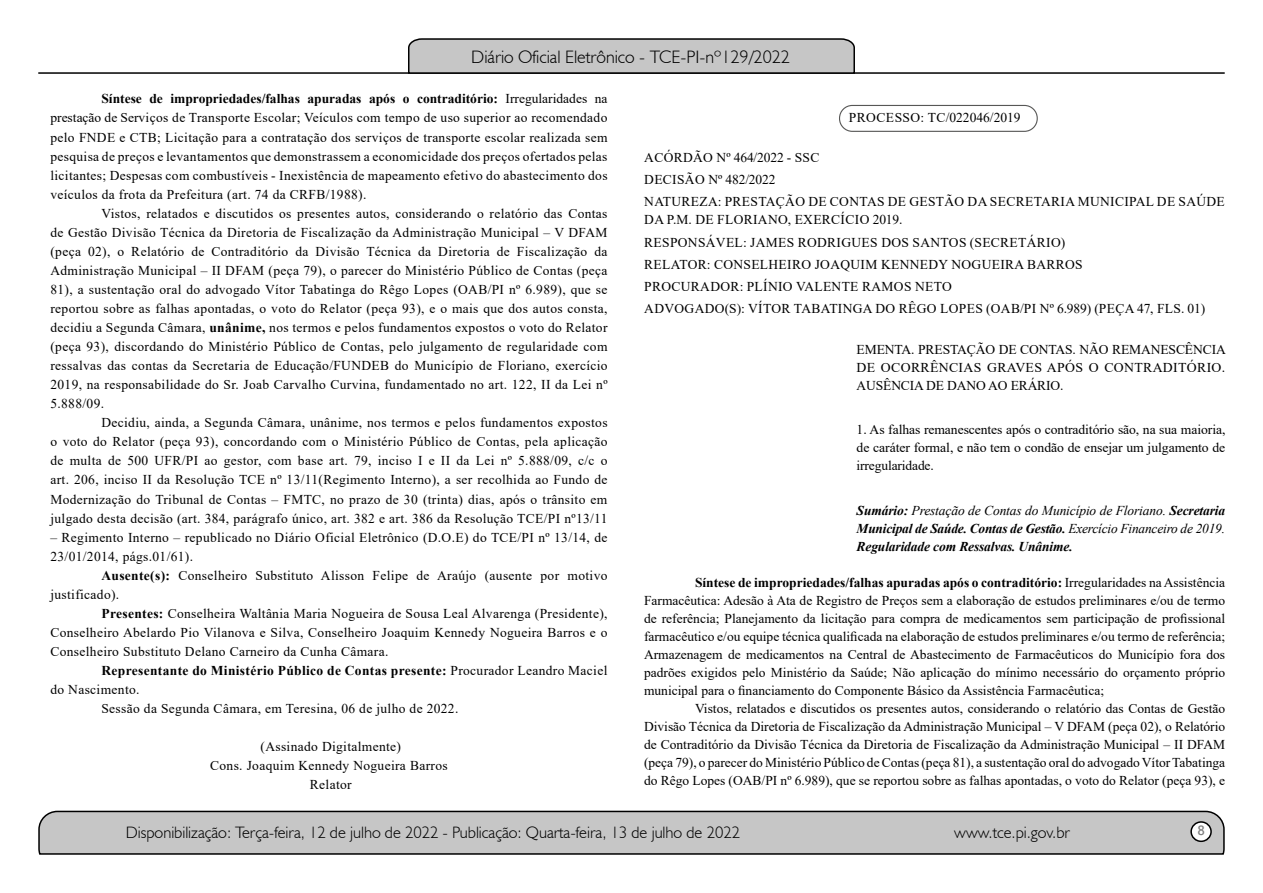
<style>
.page{position:relative;width:1263px;height:893px;background:#fff}
.page>*{position:absolute;margin:0;border:0;box-sizing:border-box;transform-origin:0 0}
.t1{font:300 18px "Humanist 521 BT";color:#000}
.t2{font:300 16.5px "Humanist 521 BT";color:#000}
.t3{font:15px "Estrangelo Edessa";color:#808080}
.t4{font:13.5px/19px "Times New Roman";letter-spacing:.025em;color:#000;text-align:justify}
.t5{font:italic 700 13.5px/18px "Times New Roman";letter-spacing:-.01em;color:#000;text-align:justify}
.t6{font:700 13.5px "Times New Roman";letter-spacing:.025em;color:#000}
.s1{font-weight:700}
.s2{font-weight:400}
</style>
<div class="page">
<svg style="left:38px;top:810px;width:1187px;height:45px;background:#b9b9b9"></svg>
<div style="left:1191px;top:822px;width:20px;height:19px;background:#fff;border-radius:50%"></div>
<div style="left:1190px;top:821px;width:22px;height:21px;border:2px solid #000;border-radius:50%"></div>
<hr style="left:38px;top:72px;width:1187px;height:2px;background:#000">
<svg style="left:407px;top:38px;width:449px;height:36px;background:#b4b4b4"></svg>
<div style="left:839px;top:105px;width:199px;height:27px;border:1px solid #575756;border-radius:13px"></div>
<h1 class="t1" style="left:471px;top:46px;width:320px">Diário Oficial Eletrônico - TCE-PI-nº129/2022</h1>
<p class="t4" style="left:50px;top:89px;width:559px;text-indent:51px"><span class="s1">Síntese de impropriedades/falhas apuradas após o contraditório:</span> Irregularidades na prestação de Serviços de Transporte Escolar; Veículos com tempo de uso superior ao recomendado pelo FNDE e CTB; Licitação para a contratação dos serviços de transporte escolar realizada sem pesquisa de preços e levantamentos que demonstrassem a economicidade dos preços ofertados pelas licitantes; Despesas com combustíveis - Inexistência de mapeamento efetivo do abastecimento dos veículos da frota da Prefeitura (art. 74 da CRFB/1988).</p>
<p class="t4" style="left:50px;top:203px;width:559px;text-indent:51px">Vistos, relatados e discutidos os presentes autos, considerando o relatório das Contas de Gestão Divisão Técnica da Diretoria de Fiscalização da Administração Municipal – V DFAM (peça 02), o Relatório de Contraditório da Divisão Técnica da Diretoria de Fiscalização da Administração Municipal – II DFAM (peça 79), o parecer do Ministério Público de Contas (peça 81), a sustentação oral do advogado Vítor Tabatinga do Rêgo Lopes (OAB/PI nº 6.989), que se reportou sobre as falhas apontadas, o voto do Relator (peça 93), e o mais que dos autos consta, decidiu a Segunda Câmara, <span class="s1">unânime,</span> nos termos e pelos fundamentos expostos o voto do Relator (peça 93), discordando do Ministério Público de Contas, pelo julgamento de regularidade com ressalvas das contas da Secretaria de Educação/FUNDEB do Município de Floriano, exercício 2019, na responsabilidade do Sr. Joab Carvalho Curvina, fundamentado no art. 122, II da Lei nº 5.888/09.</p>
<p class="t4" style="left:50px;top:413px;width:559px;text-indent:51px">Decidiu, ainda, a Segunda Câmara, unânime, nos termos e pelos fundamentos expostos o voto do Relator (peça 93), concordando com o Ministério Público de Contas, pela aplicação de multa de 500 UFR/PI ao gestor, com base art. 79, inciso I e II da Lei nº 5.888/09, c/c o art. 206, inciso II da Resolução TCE nº 13/11(Regimento Interno), a ser recolhida ao Fundo de Modernização do Tribunal de Contas – FMTC, no prazo de 30 (trinta) dias, após o trânsito em julgado desta decisão (art. 384, parágrafo único, art. 382 e art. 386 da Resolução TCE/PI nº13/11</p>
<p class="t4" style="left:50px;top:527px;width:559px">– Regimento Interno – republicado no Diário Oficial Eletrônico (D.O.E) do TCE/PI nº 13/14, de<br>23/01/2014, págs.01/61).</p>
<p class="t4" style="left:50px;top:565px;width:559px;text-indent:51px"><span class="s1">Ausente(s):</span> Conselheiro Substituto Alisson Felipe de Araújo (ausente por motivo justificado).</p>
<p class="t4" style="left:50px;top:603px;width:559px;text-indent:51px"><span class="s1">Presentes:</span> Conselheira Waltânia Maria Nogueira de Sousa Leal Alvarenga (Presidente), Conselheiro Abelardo Pio Vilanova e Silva, Conselheiro Joaquim Kennedy Nogueira Barros e o Conselheiro Substituto Delano Carneiro da Cunha Câmara.</p>
<p class="t6" style="left:101px;top:661px;width:507px">Representante do Ministério Público de Contas presente: <span class="s2">Procurador Leandro Maciel</span></p>
<p class="t4" style="left:50px;top:679px;width:91px">do Nascimento.</p>
<p class="t4" style="left:101px;top:699px;width:358px">Sessão da Segunda Câmara, em Teresina, 06 de julho de 2022.</p>
<p class="t4" style="left:210px;top:737px;width:239px;text-align:center">(Assinado Digitalmente)<br>Cons. Joaquim Kennedy Nogueira Barros<br>Relator</p>
<p class="t4" style="left:849px;top:107px;width:173px">PROCESSO: TC/022046/2019</p>
<p class="t4" style="left:644px;top:146px;width:582px;line-height:22.2px;text-align:left">ACÓRDÃO Nº 464/2022 - SSC<br>DECISÃO Nº 482/2022<br>NATUREZA: PRESTAÇÃO DE CONTAS DE GESTÃO DA SECRETARIA MUNICIPAL DE SAÚDE</p>
<p class="t4" style="left:644px;top:208px;width:562px;line-height:22.2px;text-align:left">DA P.M. DE FLORIANO, EXERCÍCIO 2019.<br>RESPONSÁVEL: JAMES RODRIGUES DOS SANTOS (SECRETÁRIO)<br>RELATOR: CONSELHEIRO JOAQUIM KENNEDY NOGUEIRA BARROS<br>PROCURADOR: PLÍNIO VALENTE RAMOS NETO<br>ADVOGADO(S): VÍTOR TABATINGA DO RÊGO LOPES (OAB/PI Nº 6.989) (PEÇA 47, FLS. 01)</p>
<p class="t4" style="left:857px;top:340px;width:371px;line-height:18px">EMENTA. PRESTAÇÃO DE CONTAS. NÃO REMANESCÊNCIA DE OCORRÊNCIAS GRAVES APÓS O CONTRADITÓRIO.<br>AUSÊNCIA DE DANO AO ERÁRIO.</p>
<p class="t4" style="left:857px;top:420px;width:370px;line-height:18px">1. As falhas remanescentes após o contraditório são, na sua maioria, de caráter formal, e não tem o condão de ensejar um julgamento de irregularidade.</p>
<p class="t5" style="left:857px;top:501px;width:370px">Sumário: <span class="s2">Prestação de Contas do Município de Floriano.</span> Secretaria Municipal de Saúde. Contas de Gestão. <span class="s2">Exercício Financeiro de 2019.<br></span>Regularidade com Ressalvas. Unânime.</p>
<p class="t4" style="left:644px;top:573px;width:583px;line-height:18px;text-indent:51px"><span class="s1">Síntese de impropriedades/falhas apuradas após o contraditório:</span> Irregularidades na Assistência Farmacêutica: Adesão à Ata de Registro de Preços sem a elaboração de estudos preliminares e/ou de termo de referência; Planejamento da licitação para compra de medicamentos sem participação de profissional farmacêutico e/ou equipe técnica qualificada na elaboração de estudos preliminares e/ou termo de referência; Armazenagem de medicamentos na Central de Abastecimento de Farmacêuticos do Município fora dos padrões exigidos pelo Ministério da Saúde; Não aplicação do mínimo necessário do orçamento próprio municipal para o financiamento do Componente Básico da Assistência Farmacêutica;</p>
<p class="t4" style="left:644px;top:699px;width:583px;line-height:18px;text-indent:51px">Vistos, relatados e discutidos os presentes autos, considerando o relatório das Contas de Gestão Divisão Técnica da Diretoria de Fiscalização da Administração Municipal – V DFAM (peça 02), o Relatório de Contraditório da Divisão Técnica da Diretoria de Fiscalização da Administração Municipal – II DFAM (peça 79), o parecer do Ministério Público de Contas (peça 81), a sustentação oral do advogado Vítor Tabatinga do Rêgo Lopes (OAB/PI nº 6.989), que se reportou sobre as falhas apontadas, o voto do Relator (peça 93), e</p>
<p class="t2" style="left:126px;top:822px;width:616px">Disponibilização: Terça-feira, 12 de julho de 2022 - Publicação: Quarta-feira, 13 de julho de 2022</p>
<p class="t2" style="left:954px;top:822px;width:117px">www.tce.pi.gov.br</p>
<p class="t3" style="left:1197px;top:823px;width:9px">8</p>
</div>
